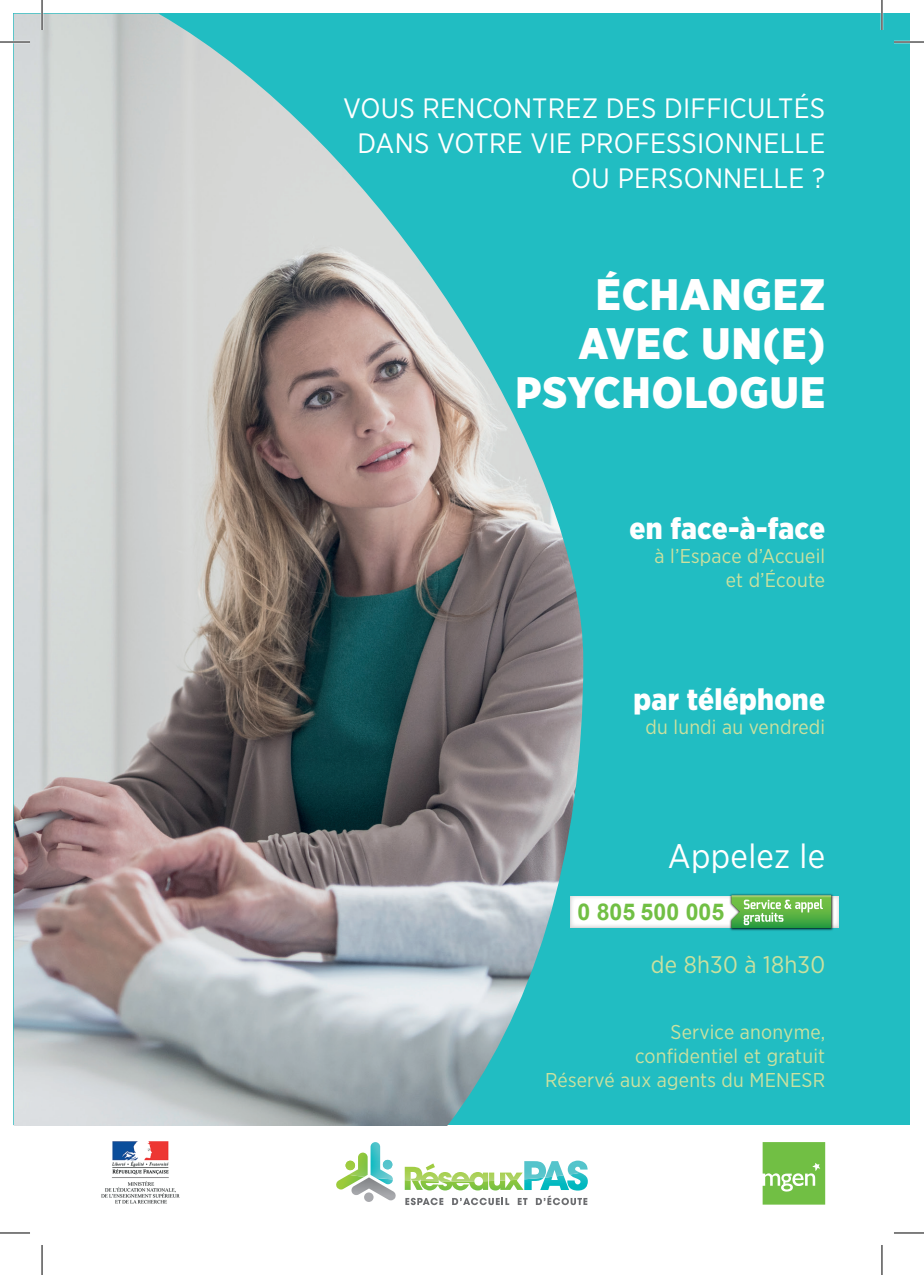
<style>
.page{position:relative;width:924px;height:1275px;background:#fff}
.page>*{position:absolute;margin:0;border:0;box-sizing:border-box;transform-origin:0 0}
.t1{font:900 44px/48.8px "Gotham Narrow";letter-spacing:.025em;color:#fff;text-align:right}
.t2{font:34px "Gotham Narrow";letter-spacing:.01em;color:#fff}
.t3{font:900 30px "Gotham Narrow";letter-spacing:.01em;color:#fff}
.t4{font:28px/34.8px "Gotham Narrow";letter-spacing:.01em;color:#fff;text-align:right}
.t5{font:24px "Gotham Narrow";letter-spacing:.01em;color:#cbe19f}
.t6{font:700 23.2px "Arial";color:#71bf44}
.t7{font:20px/24px "Gotham Narrow";letter-spacing:.01em;color:#cbe19f;text-align:right}
</style>
<div class="page">
<div style="left:14px;top:14px;width:895px;height:1111px;background:#21bdc2"></div>
<img style="left:14px;top:14px;width:569px;height:1112px">
<div style="left:570px;top:896px;width:269px;height:31px;background:#fff"></div>
<img style="left:728px;top:894px;width:105px;height:37px">
<svg style="left:731px;top:895px;width:99px;height:33px;background:#76be65"></svg>
<div style="left:364px;top:1192px;width:9px;height:10px;background:#a8a9ad;border-radius:50%"></div>
<svg style="left:404px;top:1161px;width:183px;height:44px"></svg>
<img style="left:370px;top:1142px;width:11px;height:17px">
<svg style="left:336px;top:1159px;width:60px;height:41px"></svg>
<img style="left:348px;top:1152px;width:19px;height:24px">
<img style="left:101px;top:1141px;width:79px;height:63px">
<svg style="left:762px;top:1142px;width:62px;height:62px;background:#81c659"></svg>
<hr style="left:0;top:41px;width:30px;height:2px;background:#fff">
<hr style="left:893px;top:41px;width:30px;height:2px;background:#fff">
<hr style="left:41px;top:0;width:2px;height:30px;background:#fff">
<hr style="left:880px;top:0;width:2px;height:30px;background:#fff">
<hr style="left:0;top:42px;width:30px;height:1px;background:#000">
<hr style="left:893px;top:42px;width:30px;height:1px;background:#000">
<hr style="left:0;top:1232px;width:30px;height:1px;background:#000">
<hr style="left:893px;top:1232px;width:30px;height:1px;background:#000">
<hr style="left:42px;top:0;width:1px;height:30px;background:#000">
<hr style="left:42px;top:1245px;width:1px;height:30px;background:#000">
<hr style="left:881px;top:0;width:1px;height:30px;background:#000">
<hr style="left:881px;top:1245px;width:1px;height:30px;background:#000">
<h3 class="t4" style="left:343px;top:90px;width:483px">VOUS RENCONTREZ DES DIFFICULTÉS<br>DANS VOTRE VIE PROFESSIONNELLE<br>OU PERSONNELLE ?</h3>
<h1 class="t1" style="left:515px;top:270px;width:311px">ÉCHANGEZ<br>AVEC UN(E)<br>PSYCHOLOGUE</h1>
<h3 class="t3" style="left:629px;top:509px;width:197px">en face-à-face</h3>
<p class="t7" style="left:654px;top:544px;width:172px">à l’Espace d’Accueil et d’Écoute</p>
<h3 class="t3" style="left:633px;top:679px;width:193px">par téléphone</h3>
<p class="t7" style="left:645px;top:714px;width:181px">du lundi au vendredi</p>
<h2 class="t2" style="left:667px;top:834px;width:159px">Appelez le</h2>
<p class="t6" style="left:577px;top:896px;width:148px">0 805 500 005</p>
<p class="t5" style="left:650px;top:950px;width:176px">de 8h30 à 18h30</p>
<p class="t7" style="left:545px;top:1020px;width:281px">Service anonyme,<br>confidentiel et gratuit<br>Réservé aux agents du MENESR</p>
</div>
